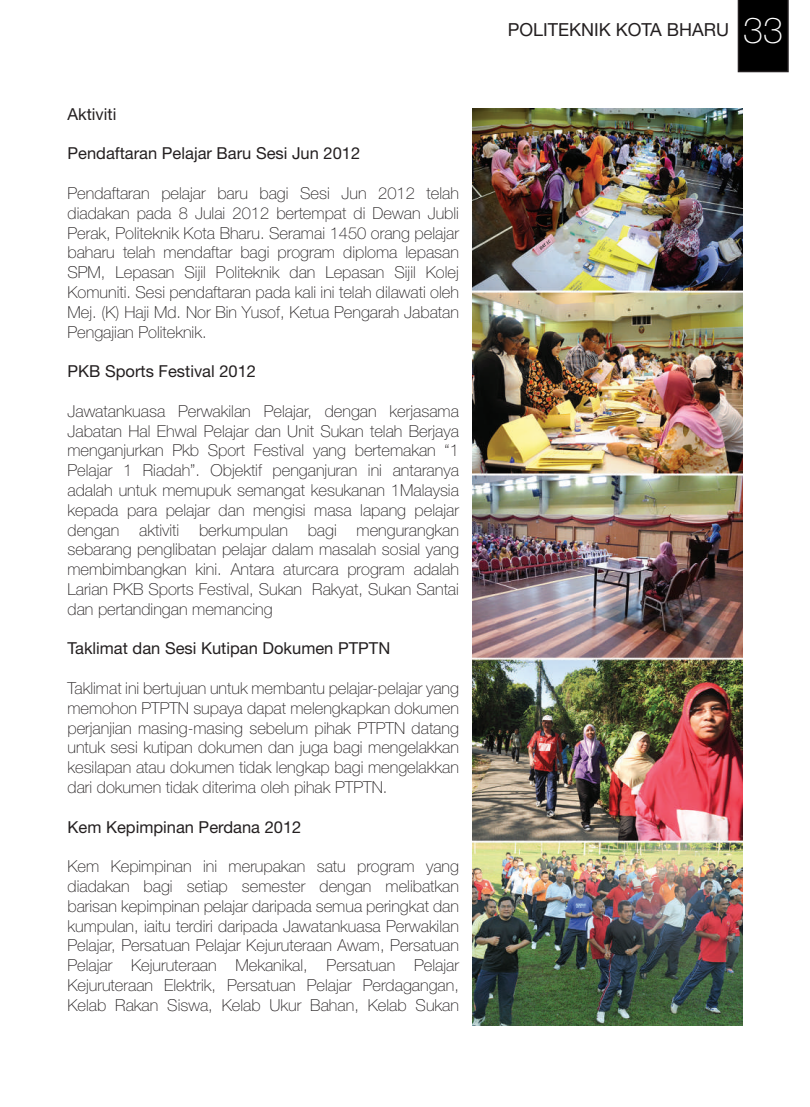
<style>
.page{position:relative;width:810px;height:1107px;background:#fff}
.page>*{position:absolute;margin:0;border:0;box-sizing:border-box;transform-origin:0 0}
.t1{font:18px "Helvetica Neue LT Std";color:#231f20}
.t2{font:100 16.5px/19.8px "Helvetica Neue LT Std";color:#231f20;text-align:justify}
.t3{font:16.5px "Helvetica Neue LT Std";color:#231f20}
.s1{font-weight:100;font-size:36px;color:#fff}
</style>
<div class="page">
<svg style="left:738px;top:0;width:51px;height:72px;background:#030303"></svg>
<img style="left:472px;top:108px;width:270px;height:918px">
<p class="t3" style="left:68px;top:104px;width:50px">Aktiviti</p>
<p class="t3" style="left:68px;top:144px;width:294px">Pendaftaran Pelajar Baru Sesi Jun 2012</p>
<p class="t2" style="left:68px;top:183px;width:393px">Pendaftaran pelajar baru bagi Sesi Jun 2012 telah diadakan pada 8 Julai 2012 bertempat di Dewan Jubli Perak, Politeknik Kota Bharu. Seramai 1450 orang pelajar baharu telah mendaftar bagi program diploma lepasan SPM, Lepasan Sijil Politeknik dan Lepasan Sijil Kolej Komuniti. Sesi pendaftaran pada kali ini telah dilawati oleh Mej. (K) Haji Md. Nor Bin Yusof, Ketua Pengarah Jabatan Pengajian Politeknik.</p>
<p class="t3" style="left:68px;top:361px;width:190px">PKB Sports Festival 2012</p>
<p class="t2" style="left:68px;top:401px;width:393px">Jawatankuasa Perwakilan Pelajar, dengan kerjasama Jabatan Hal Ehwal Pelajar dan Unit Sukan telah Berjaya menganjurkan Pkb Sport Festival yang bertemakan “1<br>Pelajar 1 Riadah”. Objektif penganjuran ini antaranya adalah untuk memupuk semangat kesukanan 1Malaysia kepada para pelajar dan mengisi masa lapang pelajar dengan aktiviti berkumpulan bagi mengurangkan sebarang penglibatan pelajar dalam masalah sosial yang membimbangkan kini. Antara aturcara program adalah Larian PKB Sports Festival, Sukan Rakyat, Sukan Santai dan pertandingan memancing</p>
<p class="t3" style="left:68px;top:639px;width:324px">Taklimat dan Sesi Kutipan Dokumen PTPTN</p>
<p class="t2" style="left:68px;top:678px;width:393px">Taklimat ini bertujuan untuk membantu pelajar-pelajar yang memohon PTPTN supaya dapat melengkapkan dokumen perjanjian masing-masing sebelum pihak PTPTN datang untuk sesi kutipan dokumen dan juga bagi mengelakkan kesilapan atau dokumen tidak lengkap bagi mengelakkan dari dokumen tidak diterima oleh pihak PTPTN.</p>
<p class="t3" style="left:68px;top:817px;width:235px">Kem Kepimpinan Perdana 2012</p>
<p class="t2" style="left:68px;top:856px;width:393px">Kem Kepimpinan ini merupakan satu program yang diadakan bagi setiap semester dengan melibatkan barisan kepimpinan pelajar daripada semua peringkat dan kumpulan, iaitu terdiri daripada Jawatankuasa Perwakilan Pelajar, Persatuan Pelajar Kejuruteraan Awam, Persatuan Pelajar Kejuruteraan Mekanikal, Persatuan Pelajar Kejuruteraan Elektrik, Persatuan Pelajar Perdagangan, Kelab Rakan Siswa, Kelab Ukur Bahan, Kelab Sukan</p>
<p class="t1" style="left:508px;top:19px;width:277px">POLITEKNIK KOTA BHARU <span class="s1">33</span></p>
</div>
